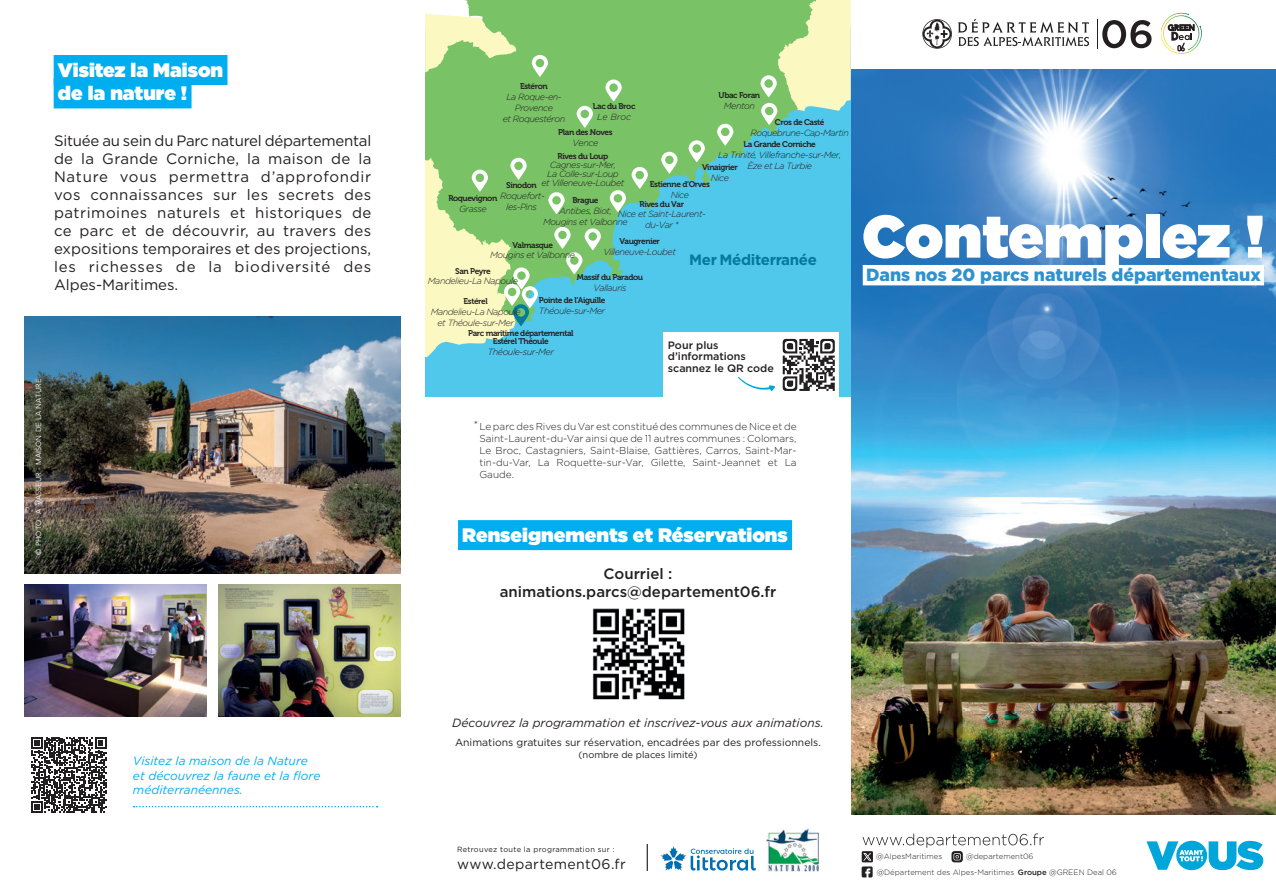
<style>
.page{position:relative;width:1276px;height:893px;background:#fff}
.page>*{position:absolute;margin:0;border:0;box-sizing:border-box;transform-origin:0 0}
.t1{font:900 59.85px "Gotham";color:#fff}
.t2{font:900 19.5px/23.4px "Gotham";color:#fff}
.t3{font:900 17.55px "Gotham";color:#2e92d0}
.t4{font:15px/18px "Gotham";letter-spacing:.055em;color:#231f20;text-align:justify}
.t5{font:500 15px/18px "Gotham";color:#231f20;text-align:center}
.t6{font:700 15px "Gotham";letter-spacing:-.02em;color:#047a9c}
.t7{font:14.1px "Gotham";letter-spacing:.025em;color:#231f20}
.t8{font:italic 12px/14.4px "Gotham";color:#00aeef}
.t9{font:italic 12px "Gotham";color:#231f20}
.t10{font:500 10.65px/11.6px "Gotham";color:#231f20}
.t11{font:10.35px "Gotham";color:#231f20}
.t12{font:300 10.05px/12px "Gotham";color:#231f20;text-align:justify}
.t13{font:9.3px "Gotham";color:#231f20}
.t14{font:italic 300 9px/10.8px "Gotham";letter-spacing:-.05em;color:#231f20;text-align:center}
.t15{font:8.25px/8.1px "Museo 700";letter-spacing:-.05em;color:#231f20;text-align:center}
.t16{font:300 7.8px/15.6px "Gotham";color:#231f20}
.t17{font:7.5px "Gotham";letter-spacing:.04em;color:#231f20}
.t18{font:7.5px "Gentleman";letter-spacing:.02em;color:#fff}
.s1{font-weight:500}
</style>
<div class="page">
<div style="left:425px;top:28px;width:425px;height:369px;background:#50c8ec"></div>
<hr style="left:646px;top:844px;width:2px;height:27px;background:#231f20">
<svg style="left:660px;top:846px;width:96px;height:25px"></svg>
<img style="left:766px;top:829px;width:53px;height:43px">
<div style="left:458px;top:520px;width:334px;height:30px;background:#00aeef"></div>
<img style="left:592px;top:608px;width:93px;height:92px">
<svg style="left:425px;top:0;width:426px;height:324px"></svg>
<svg style="left:688px;top:140px;width:17px;height:23px"></svg>
<svg style="left:717px;top:0;width:134px;height:146px"></svg>
<svg style="left:425px;top:14px;width:223px;height:343px"></svg>
<svg style="left:134px;top:806px;width:243px;height:1px"></svg>
<img style="left:24px;top:317px;width:377px;height:257px">
<img style="left:24px;top:585px;width:183px;height:131px">
<img style="left:218px;top:585px;width:183px;height:131px">
<svg style="left:661px;top:152px;width:16px;height:22px"></svg>
<div style="left:54px;top:55px;width:173px;height:30px;background:#00aeef"></div>
<div style="left:54px;top:78px;width:137px;height:30px;background:#00aeef"></div>
<svg style="left:31px;top:737px;width:75px;height:75px"></svg>
<img style="left:851px;top:69px;width:425px;height:746px">
<svg style="left:1161px;top:13px;width:40px;height:41px"></svg>
<hr style="left:1096px;top:19px;width:1px;height:30px;background:#231f20">
<svg style="left:1102px;top:20px;width:49px;height:28px"></svg>
<svg style="left:958px;top:19px;width:131px;height:27px"></svg>
<svg style="left:922px;top:19px;width:30px;height:30px"></svg>
<svg style="left:1146px;top:841px;width:117px;height:29px"></svg>
<svg style="left:861px;top:833px;width:183px;height:44px"></svg>
<div style="left:862px;top:265px;width:402px;height:20px;background:#fff"></div>
<div style="left:663px;top:332px;width:176px;height:66px;background:#fff"></div>
<svg style="left:738px;top:377px;width:37px;height:14px"></svg>
<svg style="left:782px;top:339px;width:53px;height:52px"></svg>
<h2 class="t2" style="left:58px;top:58px;width:167px">Visitez la Maison de la nature !</h2>
<p class="t4" style="left:54px;top:132px;width:319px">Située au sein du Parc naturel départemental de la Grande Corniche, la maison de la Nature vous permettra d’approfondir vos connaissances sur les secrets des patrimoines naturels et historiques de ce parc et de découvrir, au travers des expositions temporaires et des projections, les richesses de la biodiversité des Alpes-Maritimes.</p>
<p class="t18" style="left:34px;top:555px;width:178px;rotate:-90deg">© PHOTO : A. VASSEUR - MAISON DE LA NATURE</p>
<h3 class="t8" style="left:133px;top:754px;width:189px">Visitez la maison de la Nature et découvrez la faune et la flore méditerranéennes.</h3>
<p class="t15" style="left:520px;top:83px;width:29px">Estéron</p>
<p class="t14" style="left:503px;top:91px;width:64px">La Roque-en-<br>Provence<br>et Roquestéron</p>
<p class="t15" style="left:558px;top:128px;width:56px">Plan des Noves</p>
<p class="t14" style="left:572px;top:137px;width:27px">Vence</p>
<p class="t15" style="left:743px;top:140px;width:74px">La Grande Corniche</p>
<p class="t14" style="left:718px;top:149px;width:124px">La Trinité, Villefranche-sur-Mer,<br>Èze et La Turbie</p>
<p class="t15" style="left:718px;top:91px;width:43px">Ubac Foran</p>
<p class="t14" style="left:724px;top:100px;width:33px">Menton</p>
<p class="t15" style="left:593px;top:102px;width:44px">Lac du Broc</p>
<p class="t14" style="left:597px;top:111px;width:36px">Le Broc</p>
<p class="t15" style="left:775px;top:118px;width:51px">Cros de Casté</p>
<p class="t14" style="left:750px;top:127px;width:100px">Roquebrune-Cap-Martin</p>
<p class="t15" style="left:557px;top:153px;width:52px">Rives du Loup</p>
<p class="t14" style="left:541px;top:161px;width:84px;line-height:9px">Cagnes-sur-Mer,<br>La Colle-sur-Loup<br>et Villeneuve-Loubet</p>
<p class="t15" style="left:702px;top:163px;width:37px">Vinaigrier</p>
<p class="t14" style="left:711px;top:172px;width:20px">Nice</p>
<p class="t15" style="left:650px;top:180px;width:62px">Estienne d’Orves</p>
<p class="t14" style="left:671px;top:189px;width:20px">Nice</p>
<p class="t15" style="left:639px;top:200px;width:46px">Rives du Var</p>
<p class="t14" style="left:618px;top:209px;width:89px">Nice et Saint-Laurent&shy;du-Var *</p>
<p class="t15" style="left:506px;top:181px;width:32px">Sinodon</p>
<p class="t14" style="left:500px;top:190px;width:46px">Roquefort&shy;les-Pins</p>
<p class="t15" style="left:448px;top:194px;width:50px">Roquevignon</p>
<p class="t14" style="left:459px;top:203px;width:29px">Grasse</p>
<p class="t15" style="left:572px;top:197px;width:28px">Brague</p>
<p class="t14" style="left:543px;top:205px;width:86px">Antibes, Biot,<br>Mougins et Valbonne</p>
<p class="t15" style="left:512px;top:241px;width:42px">Valmasque</p>
<p class="t14" style="left:490px;top:250px;width:86px">Mougins et Valbonne</p>
<p class="t15" style="left:619px;top:237px;width:42px">Vaugrenier</p>
<p class="t14" style="left:603px;top:246px;width:74px">Villeneuve-Loubet</p>
<p class="t15" style="left:455px;top:267px;width:37px">San Peyre</p>
<p class="t14" style="left:428px;top:276px;width:92px">Mandelieu-La Napoule</p>
<p class="t15" style="left:577px;top:273px;width:68px">Massif du Paradou</p>
<p class="t14" style="left:593px;top:282px;width:35px">Vallauris</p>
<h3 class="t6" style="left:689px;top:249px;width:129px">Mer Méditerranée</h3>
<p class="t15" style="left:539px;top:296px;width:68px">Pointe de l’Aiguille</p>
<p class="t14" style="left:539px;top:305px;width:68px">Théoule-sur-Mer</p>
<p class="t15" style="left:468px;top:329px;width:107px">Parc maritime départemental<br>Estérel Théoule</p>
<p class="t14" style="left:488px;top:346px;width:68px">Théoule-sur-Mer</p>
<p class="t15" style="left:463px;top:298px;width:26px">Estérel</p>
<p class="t14" style="left:431px;top:306px;width:92px">Mandelieu-La Napoule et Théoule-sur-Mer</p>
<p class="t10" style="left:668px;top:339px;width:108px">Pour plus d’informations scannez le QR code</p>
<h1 class="t1" style="left:862px;top:194px;width:404px">Contemplez !</h1>
<h3 class="t3" style="left:866px;top:262px;width:396px">Dans nos 20 parcs naturels départementaux</h3>
<p class="t12" style="left:474px;top:418px;width:6px">*</p>
<p class="t12" style="left:479px;top:420px;width:319px">Le parc des Rives du Var est constitué des communes de Nice et de Saint-Laurent-du-Var ainsi que de 11 autres communes : Colomars, Le Broc, Castagniers, Saint-Blaise, Gattières, Carros, Saint-Mar&shy;tin-du-Var, La Roquette-sur-Var, Gilette, Saint-Jeannet et La Gaude.</p>
<h2 class="t2" style="left:462px;top:523px;width:327px">Renseignements et Réservations</h2>
<h3 class="t5" style="left:500px;top:564px;width:278px">Courriel : animations.parcs@departement06.fr</h3>
<h3 class="t9" style="left:452px;top:715px;width:373px">Découvrez la programmation et inscrivez-vous aux animations.</h3>
<p class="t11" style="left:455px;top:735px;width:367px">Animations gratuites sur réservation, encadrées par des professionnels.</p>
<p class="t13" style="left:578px;top:749px;width:120px">(nombre de places limité)</p>
<p class="t17" style="left:457px;top:844px;width:159px">Retrouvez toute la programmation sur :</p>
<h3 class="t7" style="left:457px;top:855px;width:170px">www.departement06.fr</h3>
<p class="t16" style="left:876px;top:848px;width:242px;text-indent:89px">@departement06<br>@Département des Alpes-Maritimes <span class="s1">Groupe</span> @GREEN Deal 06</p>
<p class="t16" style="left:876px;top:849px;width:67px">@AlpesMaritimes</p>
</div>
